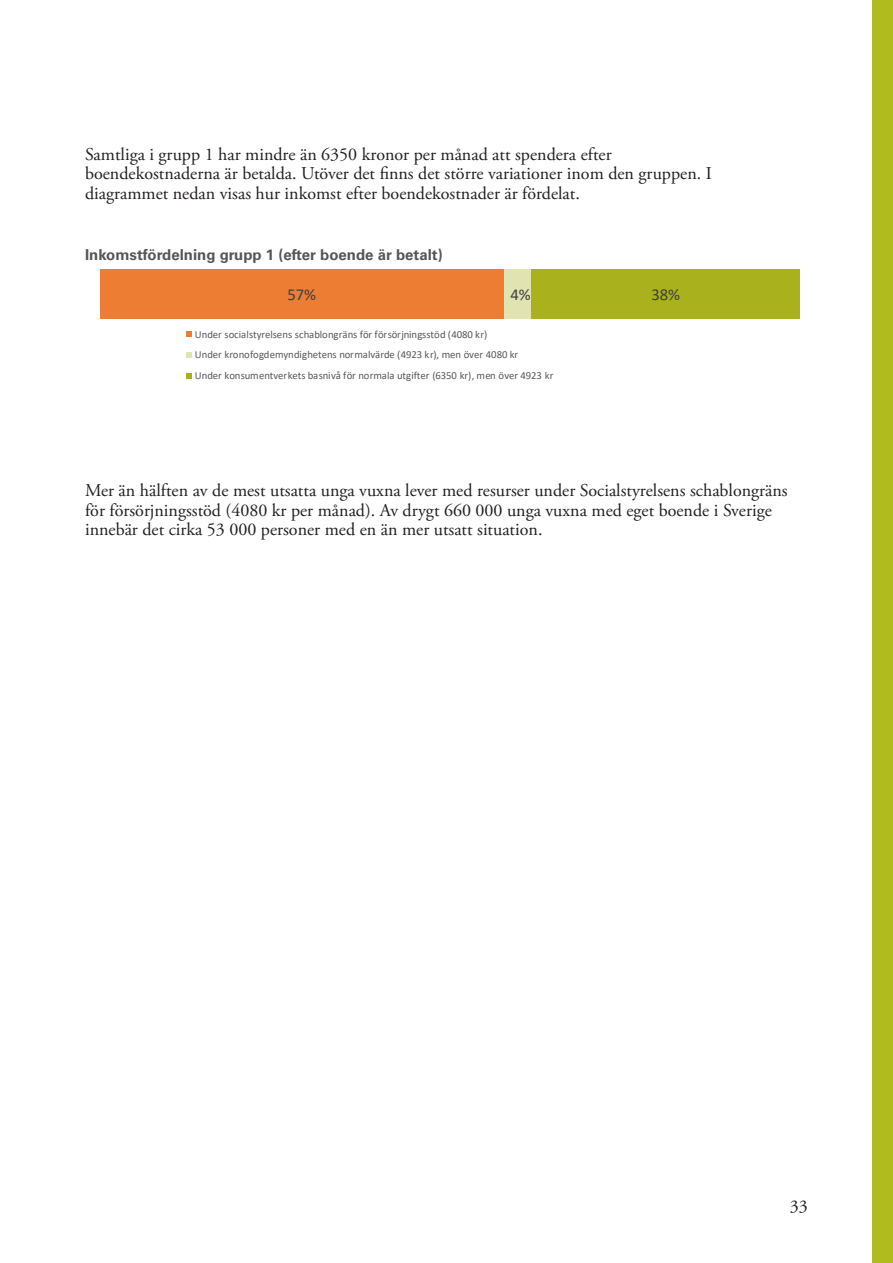
<style>
.page{position:relative;width:893px;height:1263px;background:#fff}
.page>*{position:absolute;margin:0;border:0;box-sizing:border-box;transform-origin:0 0}
.Brödtext{font:18px/19.5px "Adobe Garamond Pro";color:#231f20}
.t1{font:16.65px "Calibri";color:#404040}
.Bildtext{font:700 15px "Univers LT Std";color:#565655}
.t2{font:10.65px/20.5px "Calibri";letter-spacing:-.005em;color:#595959}
</style>
<div class="page">
<div style="left:873px;top:0;width:20px;height:1263px;background:#b0bb1d"></div>
<div style="left:101px;top:269px;width:403px;height:49px;background:#ed7d32"></div>
<div style="left:504px;top:269px;width:28px;height:49px;background:#e1e4b1"></div>
<div style="left:532px;top:269px;width:268px;height:49px;background:#a9b21c"></div>
<svg style="left:186px;top:331px;width:6px;height:6px"></svg>
<svg style="left:186px;top:352px;width:6px;height:6px"></svg>
<svg style="left:186px;top:373px;width:6px;height:6px"></svg>
<p class="Brödtext" style="left:85px;top:145px;width:628px">Samtliga i grupp 1 har mindre än 6350 kronor per månad att spendera efter boendekostnaderna är betalda. Utöver det finns det större variationer inom den gruppen. I diagrammet nedan visas hur inkomst efter boendekostnader är fördelat.</p>
<p class="Bildtext" style="left:85px;top:245px;width:359px">Inkomstfördelning grupp 1 (efter boende är betalt)</p>
<p class="t1" style="left:288px;top:283px;width:30px">57%</p>
<p class="t1" style="left:510px;top:283px;width:22px">4%</p>
<p class="t1" style="left:651px;top:283px;width:30px">38%</p>
<p class="t2" style="left:195px;top:324px;width:360px">Under socialstyrelsens schablongräns för försörjningsstöd (4080 kr)<br>Under kronofogdemyndighetens normalvärde (4923 kr), men över 4080 kr<br>Under konsumentverkets basnivå för normala utgifter (6350 kr), men över 4923 kr</p>
<p class="Brödtext" style="left:85px;top:481px;width:704px">Mer än hälften av de mest utsatta unga vuxna lever med resurser under Socialstyrelsens schablongräns för försörjningsstöd (4080 kr per månad). Av drygt 660 000 unga vuxna med eget boende i Sverige innebär det cirka 53 000 personer med en än mer utsatt situation.</p>
<p class="Brödtext" style="left:790px;top:1197px;width:19px">33</p>
</div>
